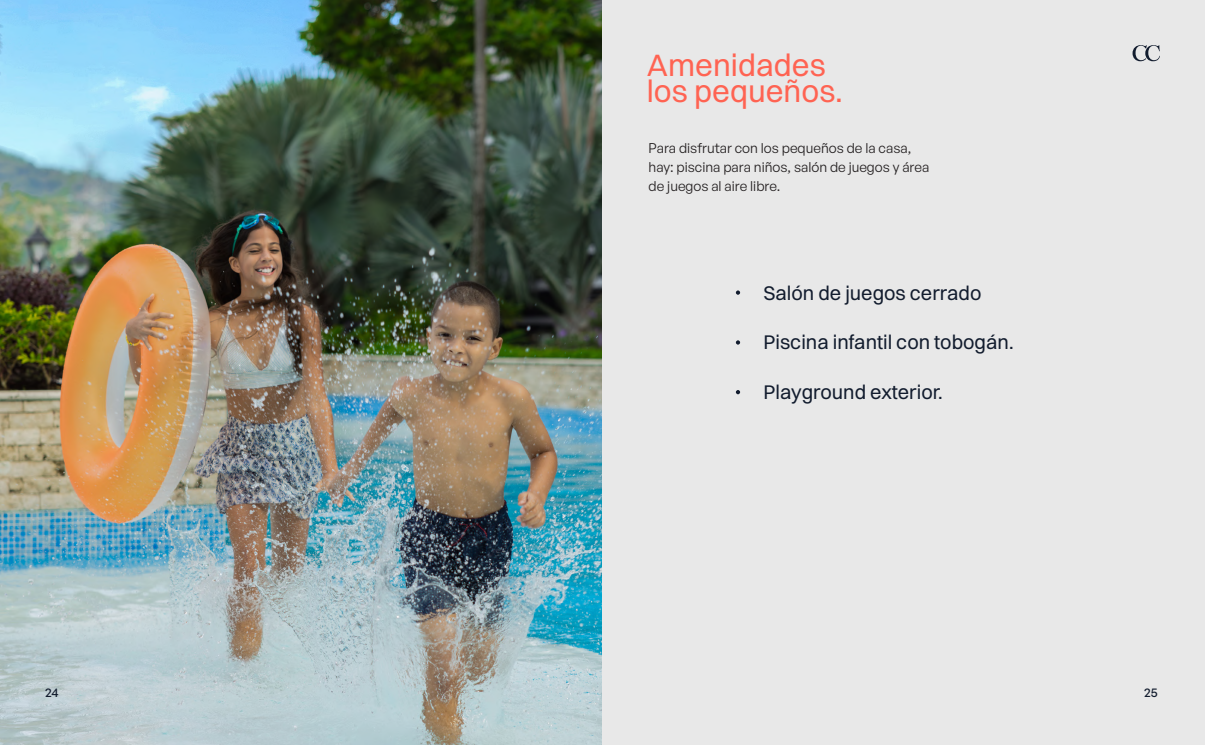
<style>
.page{position:relative;width:1205px;height:745px;background:#fff}
.page>*{position:absolute;margin:0;border:0;box-sizing:border-box;transform-origin:0 0}
.Titulos{font:31.25px "Switzer";color:#ff6352}
.Subtitulos{font:20px "Switzer";color:#121c2e}
.Cuerpo_de_texto{font:13.75px/18.8px "General Sans";color:#231f20}
.t1{font:500 12.5px "General Sans";color:#121c2e}
</style>
<div class="page">
<img style="left:0;top:0;width:602px;height:744px">
<div style="left:602px;top:0;width:603px;height:744px;background:#e8e8e8"></div>
<svg style="left:736px;top:290px;width:4px;height:4px"></svg>
<svg style="left:736px;top:390px;width:4px;height:4px"></svg>
<svg style="left:736px;top:340px;width:4px;height:4px"></svg>
<svg style="left:1132px;top:45px;width:28px;height:16px"></svg>
<p class="Titulos" style="left:647px;top:46px;width:181px">Amenidades</p>
<p class="Titulos" style="left:647px;top:72px;width:197px">los pequeños.</p>
<p class="Cuerpo_de_texto" style="left:648px;top:138px;width:282px">Para disfrutar con los pequeños de la casa, hay: piscina para niños, salón de juegos y área de juegos al aire libre.</p>
<p class="Subtitulos" style="left:763px;top:280px;width:220px">Salón de juegos cerrado</p>
<p class="Subtitulos" style="left:763px;top:329px;width:252px">Piscina infantil con tobogán.</p>
<p class="Subtitulos" style="left:763px;top:379px;width:181px">Playground exterior.</p>
<p class="t1" style="left:45px;top:684px;width:15px">24</p>
<p class="t1" style="left:1144px;top:684px;width:15px">25</p>
</div>
